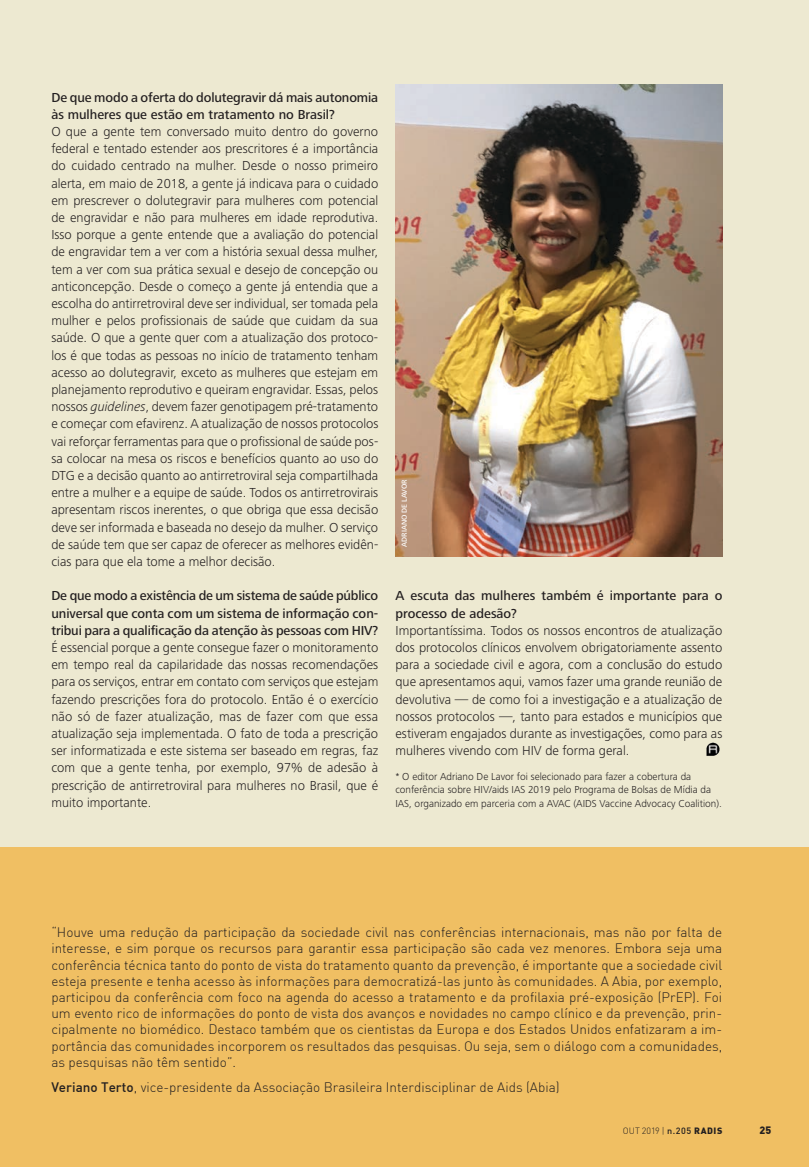
<style>
.page{position:relative;width:809px;height:1167px;background:#fff}
.page>*{position:absolute;margin:0;border:0;box-sizing:border-box;transform-origin:0 0}
.Entrevista___Corpo_d{font:300 13.5px/17.2px "Frutiger Next LT";color:#231f20;text-align:justify}
.Box_Texto{font:300 13.5px/16.2px "DIN";color:#231f20;text-align:justify}
.Entrevista___Pergunt{font:700 13.5px/17.2px "Frutiger Next LT";letter-spacing:-.005em;color:#231f20}
.Fotos_-_Legenda{font:300 10.5px/13.5px "Frutiger Next LT";color:#231f20}
.t1{font:900 10.5px "DIN";color:#231f20}
.t2{font:300 9px "DIN";color:#231f20}
.Crédito_Imagem{font:500 7.5px "Frutiger Next LT";color:#fff}
.s1{font-style:italic}
.s2{font-weight:500}
.s3{font-weight:900}
</style>
<div class="page">
<div style="left:0;top:0;width:808px;height:847px;background:#ede9d1"></div>
<div style="left:0;top:847px;width:808px;height:319px;background:#f0bf63"></div>
<img style="left:706px;top:742px;width:13px;height:14px">
<img style="left:395px;top:84px;width:326px;height:472px">
<p class="Entrevista___Pergunt" style="left:51px;top:88px;width:328px">De que modo a oferta do dolutegravir dá mais autonomia às mulheres que estão em tratamento no Brasil?</p>
<p class="Entrevista___Corpo_d" style="left:51px;top:123px;width:328px">O que a gente tem conversado muito dentro do governo federal e tentado estender aos prescritores é a importância do cuidado centrado na mulher. Desde o nosso primeiro alerta, em maio de 2018, a gente já indicava para o cuidado em prescrever o dolutegravir para mulheres com potencial de engravidar e não para mulheres em idade reprodutiva.<br>Isso porque a gente entende que a avaliação do potencial de engravidar tem a ver com a história sexual dessa mulher, tem a ver com sua prática sexual e desejo de concepção ou anticoncepção. Desde o começo a gente já entendia que a escolha do antirretroviral deve ser individual, ser tomada pela mulher e pelos profissionais de saúde que cuidam da sua saúde. O que a gente quer com a atualização dos protoco&shy;los é que todas as pessoas no início de tratamento tenham acesso ao dolutegravir, exceto as mulheres que estejam em planejamento reprodutivo e queiram engravidar. Essas, pelos nossos <span class="s1">guidelines</span>, devem fazer genotipagem pré-tratamento e começar com efavirenz. A atualização de nossos protocolos vai reforçar ferramentas para que o profissional de saúde pos&shy;sa colocar na mesa os riscos e benefícios quanto ao uso do DTG e a decisão quanto ao antirretroviral seja compartilhada entre a mulher e a equipe de saúde. Todos os antirretrovirais apresentam riscos inerentes, o que obriga que essa decisão deve ser informada e baseada no desejo da mulher. O serviço de saúde tem que ser capaz de oferecer as melhores evidên&shy;cias para que ela tome a melhor decisão.</p>
<p class="Entrevista___Pergunt" style="left:51px;top:587px;width:328px;text-align:justify">De que modo a existência de um sistema de saúde público universal que conta com um sistema de informação con&shy;tribui para a qualificação da atenção às pessoas com HIV?</p>
<p class="Entrevista___Corpo_d" style="left:51px;top:638px;width:328px">É essencial porque a gente consegue fazer o monitoramento em tempo real da capilaridade das nossas recomendações para os serviços, entrar em contato com serviços que estejam fazendo prescrições fora do protocolo. Então é o exercício não só de fazer atualização, mas de fazer com que essa atualização seja implementada. O fato de toda a prescrição ser informatizada e este sistema ser baseado em regras, faz com que a gente tenha, por exemplo, 97% de adesão à prescrição de antirretroviral para mulheres no Brasil, que é muito importante.</p>
<p class="Crédito_Imagem" style="left:400px;top:546px;width:69px;rotate:-90deg">ADRIANO DE LAVOR</p>
<p class="Entrevista___Pergunt" style="left:395px;top:587px;width:328px">A escuta das mulheres também é importante para o processo de adesão?</p>
<p class="Entrevista___Corpo_d" style="left:395px;top:621px;width:328px">Importantíssima. Todos os nossos encontros de atualização dos protocolos clínicos envolvem obrigatoriamente assento para a sociedade civil e agora, com a conclusão do estudo que apresentamos aqui, vamos fazer uma grande reunião de devolutiva — de como foi a investigação e a atualização de nossos protocolos —, tanto para estados e municípios que estiveram engajados durante as investigações, como para as mulheres vivendo com HIV de forma geral.</p>
<p class="Fotos_-_Legenda" style="left:395px;top:769px;width:328px">* O editor Adriano De Lavor foi selecionado para fazer a cobertura da conferência sobre HIV/aids IAS 2019 pelo Programa de Bolsas de Mídia da<br>IAS, organizado em parceria com a AVAC (AIDS Vaccine Advocacy Coalition).</p>
<p class="Box_Texto" style="left:51px;top:923px;width:672px">“Houve uma redução da participação da sociedade civil nas conferências internacionais, mas não por falta de interesse, e sim porque os recursos para garantir essa participação são cada vez menores. Embora seja uma conferência técnica tanto do ponto de vista do tratamento quanto da prevenção, é importante que a sociedade civil esteja presente e tenha acesso às informações para democratizá-las junto às comunidades. A Abia, por exemplo, participou da conferência com foco na agenda do acesso a tratamento e da profilaxia pré-exposição (PrEP). Foi um evento rico de informações do ponto de vista dos avanços e novidades no campo clínico e da prevenção, prin&shy;cipalmente no biomédico. Destaco também que os cientistas da Europa e dos Estados Unidos enfatizaram a im&shy;portância das comunidades incorporem os resultados das pesquisas. Ou seja, sem o diálogo com a comunidades, as pesquisas não têm sentido”.</p>
<p class="Box_Texto" style="left:51px;top:1078px;width:509px"><span class="s2">Veriano Terto</span>, vice-presidente da Associação Brasileira Interdisciplinar de Aids (Abia)</p>
<p class="t2" style="left:622px;top:1124px;width:101px">OUT 2019 | <span class="s2">n.205</span> <span class="s3">RADIS</span></p>
<p class="t1" style="left:759px;top:1122px;width:13px">25</p>
</div>
